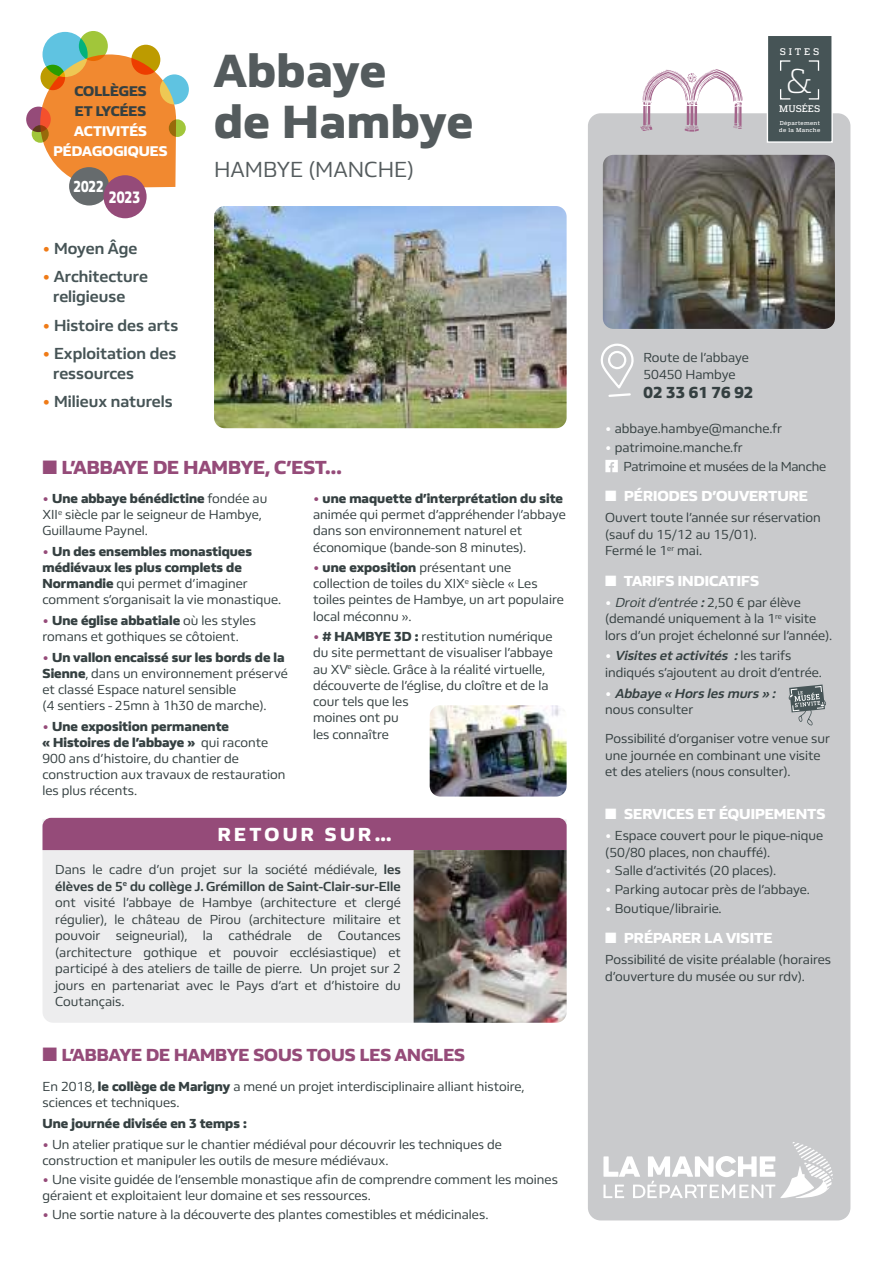
<style>
.page{position:relative;width:893px;height:1263px;background:#fff}
.page>*{position:absolute;margin:0;border:0;box-sizing:border-box;transform-origin:0 0}
.t1{font:800 48px/51px "FS Hackney";letter-spacing:.02em;color:#545b5d}
.t2{font:300 34.35px "Quadon";color:#fff}
.t3{font:22.5px "FS Hackney";color:#545b5d}
.t4{font:800 19.5px "FS Hackney";color:#954b79}
.t5{font:800 19.5px "FS Hackney";letter-spacing:.17em;color:#fff}
.t6{font:800 18px "FS Hackney";color:#954b79}
.t7{font:800 17.1px "FS Hackney";color:#fff;scale:.8 1}
.t8{font:700 16.5px/19.8px "FS Hackney";color:#465456}
.t9{font:800 16.5px "FS Hackney";color:#354041}
.t10{font:800 16.5px "FS Hackney";color:#fff;scale:.8 1}
.t11{font:800 15px "FS Hackney";color:#fff}
.t12{font:800 14.55px/19.8px "FS Hackney";color:#fff;text-align:center}
.t13{font:800 14.55px/19.8px "FS Hackney";color:#354041}
.t14{font:13.5px/16.5px "FS Hackney";color:#354041}
.t15{font:800 13.5px/16.2px "FS Hackney";color:#354041}
.t16{font:13.5px/18.6px "FS Hackney";letter-spacing:-.02em;color:#354041}
.t17{font:italic 700 13.5px/16.5px "FS Hackney";color:#354041}
.t18{font:500 9.6px "Quadon";color:#fff}
.t19{font:500 5.7px/6.8px "Quadon";letter-spacing:.055em;color:#fff}
.s1{color:#ef7b17}
.s2{font-weight:800;color:#954b79}
.s3{font-weight:800}
.s4{color:#954b79}
.s5{font-weight:400}
.s6{font-weight:700}
.s7{color:#fff}
.s8{font-style:italic}
.s9{font-weight:700;font-style:italic}
.s10{font-weight:400;font-style:normal;color:#fff}
.s11{font-weight:400;font-style:normal}
</style>
<div class="page">
<div style="left:588px;top:113px;width:262px;height:1107px;background:#c9cacc;border-radius:13px"></div>
<div style="left:43px;top:850px;width:371px;height:173px;background:#ededee"></div>
<img style="left:603px;top:155px;width:232px;height:174px">
<svg style="left:600px;top:343px;width:34px;height:54px"></svg>
<svg style="left:605px;top:460px;width:13px;height:12px"></svg>
<svg style="left:788px;top:684px;width:38px;height:42px"></svg>
<img style="left:214px;top:206px;width:353px;height:222px">
<div style="left:43px;top:818px;width:524px;height:32px;background:#954b79"></div>
<div style="left:768px;top:36px;width:64px;height:106px;background:#465456"></div>
<svg style="left:780px;top:60px;width:11px;height:11px"></svg>
<svg style="left:808px;top:89px;width:12px;height:11px"></svg>
<svg style="left:808px;top:60px;width:12px;height:11px"></svg>
<svg style="left:780px;top:89px;width:11px;height:11px"></svg>
<div style="left:767px;top:35px;width:66px;height:108px;border:1px solid #fff"></div>
<svg style="left:603px;top:1142px;width:230px;height:56px"></svg>
<svg style="left:640px;top:69px;width:102px;height:63px"></svg>
<svg style="left:40px;top:54px;width:136px;height:134px;background:#f29444"></svg>
<svg style="left:43px;top:32px;width:45px;height:45px"></svg>
<svg style="left:79px;top:31px;width:29px;height:30px"></svg>
<svg style="left:160px;top:74px;width:29px;height:30px"></svg>
<svg style="left:131px;top:45px;width:29px;height:30px"></svg>
<svg style="left:41px;top:65px;width:24px;height:25px"></svg>
<div style="left:69px;top:167px;width:40px;height:38px;background:#666b6d;border-radius:50%"></div>
<svg style="left:26px;top:107px;width:25px;height:25px"></svg>
<svg style="left:32px;top:125px;width:17px;height:18px"></svg>
<svg style="left:169px;top:119px;width:17px;height:18px"></svg>
<div style="left:104px;top:175px;width:43px;height:43px;background:#954b79;border-radius:50%"></div>
<img style="left:430px;top:705px;width:137px;height:91px">
<img style="left:414px;top:850px;width:153px;height:173px">
<p class="t13" style="left:74px;top:81px;width:74px">COLLÈGES<br>ET LYCÉES</p>
<p class="t12" style="left:53px;top:120px;width:116px">ACTIVITÉS<br>PÉDAGOGIQUES</p>
<p class="t10" style="left:73px;top:176px;width:39px">2022</p>
<p class="t7" style="left:109px;top:186px;width:41px">2023</p>
<p class="t8" style="left:43px;top:238px;width:96px"><span class="s1">•</span> Moyen Âge</p>
<p class="t8" style="left:53px;top:266px;width:96px;text-indent:-11px"><span class="s1">•</span> Architecture religieuse</p>
<p class="t8" style="left:43px;top:314px;width:137px"><span class="s1">•</span> Histoire des arts</p>
<p class="t8" style="left:53px;top:343px;width:125px;text-indent:-11px"><span class="s1">•</span> Exploitation des ressources</p>
<p class="t8" style="left:43px;top:391px;width:132px"><span class="s1">•</span> Milieux naturels</p>
<h1 class="t1" style="left:214px;top:44px;width:261px">Abbaye<br>de Hambye</h1>
<h3 class="t3" style="left:214px;top:154px;width:202px">HAMBYE (MANCHE)</h3>
<h3 class="t4" style="left:43px;top:454px;width:301px">■ L’ABBAYE DE HAMBYE, C’EST…</h3>
<p class="t14" style="left:43px;top:490px;width:226px"><span class="s2">•</span> <span class="s3">Une abbaye bénédictine</span> fondée au<br>XII<sup>e</sup> siècle par le seigneur de Hambye,<br>Guillaume Paynel.</p>
<p class="t15" style="left:43px;top:543px;width:240px"><span class="s4">•</span> Un des ensembles monastiques médiévaux les plus complets de Normandie <span class="s5">qui permet d’imaginer comment s’organisait la vie monastique.</span></p>
<p class="t14" style="left:43px;top:612px;width:215px"><span class="s2">•</span> <span class="s3">Une église abbatiale</span> où les styles romans et gothiques se côtoient.</p>
<p class="t14" style="left:43px;top:648px;width:247px"><span class="s2">•</span> <span class="s3">Un vallon encaissé sur les bords de la Sienne</span>, dans un environnement préservé et classé Espace naturel sensible<br>(4 sentiers - 25mn à 1h30 de marche).</p>
<p class="t14" style="left:43px;top:717px;width:245px"><span class="s2">•</span> <span class="s3">Une exposition permanente<br>« Histoires de l’abbaye »</span> qui raconte<br>900 ans d’histoire, du chantier de construction aux travaux de restauration les plus récents.</p>
<p class="t14" style="left:313px;top:490px;width:254px"><span class="s2">•</span> <span class="s3">une maquette d’interprétation du site </span>animée qui permet d’appréhender l’abbaye dans son environnement naturel et économique (bande-son 8 minutes).</p>
<p class="t14" style="left:313px;top:559px;width:252px"><span class="s2">•</span> <span class="s3">une exposition</span> présentant une collection de toiles du XIX<sup>e</sup> siècle « Les toiles peintes de Hambye, un art populaire local méconnu ».</p>
<p class="t14" style="left:313px;top:628px;width:242px"><span class="s2">•</span> <span class="s3"># HAMBYE 3D :</span> restitution numérique du site permettant de visualiser l’abbaye au XV<sup>e</sup> siècle. Grâce à la réalité virtuelle, découverte de l’église, du cloître et de la cour tels que les<br>moines ont pu<br>les connaître</p>
<h3 class="t5" style="left:218px;top:821px;width:175px">RETOUR SUR…</h3>
<p class="t14" style="left:55px;top:861px;width:347px;text-align:justify">Dans le cadre d’un projet sur la société médiévale, <span class="s6">les élèves de 5</span><sup>e</sup> <span class="s6">du collège J. Grémillon de Saint-Clair-sur-Elle </span>ont visité l’abbaye de Hambye (architecture et clergé régulier), le château de Pirou (architecture militaire et pouvoir seigneurial), la cathédrale de Coutances (architecture gothique et pouvoir ecclésiastique) et participé à des ateliers de taille de pierre. Un projet sur 2 jours en partenariat avec le Pays d’art et d’histoire du Coutançais.</p>
<h3 class="t6" style="left:43px;top:1043px;width:424px">■ L’ABBAYE DE HAMBYE SOUS TOUS LES ANGLES</h3>
<p class="t14" style="left:43px;top:1077px;width:483px">En 2018, <span class="s3">le collège de Marigny</span> a mené un projet interdisciplinaire alliant histoire, sciences et techniques.</p>
<p class="t15" style="left:43px;top:1115px;width:206px">Une journée divisée en 3 temps :</p>
<p class="t14" style="left:43px;top:1135px;width:461px"><span class="s2">•</span> Un atelier pratique sur le chantier médiéval pour découvrir les techniques de construction et manipuler les outils de mesure médiévaux.</p>
<p class="t14" style="left:43px;top:1170px;width:517px"><span class="s2">•</span> Une visite guidée de l’ensemble monastique afin de comprendre comment les moines géraient et exploitaient leur domaine et ses ressources.</p>
<p class="t14" style="left:43px;top:1205px;width:447px"><span class="s2">•</span> Une sortie nature à la découverte des plantes comestibles et médicinales.</p>
<p class="t18" style="left:780px;top:46px;width:41px">SITES</p>
<h2 class="t2" style="left:786px;top:61px;width:27px">&amp;</h2>
<p class="t18" style="left:779px;top:103px;width:42px">MUSÉES</p>
<p class="t19" style="left:779px;top:120px;width:42px">Département de la Manche</p>
<p class="t14" style="left:643px;top:349px;width:107px">Route de l’abbaye<br>50450 Hambye</p>
<p class="t9" style="left:643px;top:381px;width:111px">02 33 61 76 92</p>
<p class="t14" style="left:605px;top:420px;width:178px"><span class="s7">•</span> abbaye.hambye@manche.fr</p>
<p class="t16" style="left:623px;top:438px;width:204px;text-indent:-18px"><span class="s7">•</span> patrimoine.manche.fr<br>Patrimoine et musées de la Manche</p>
<p class="t11" style="left:605px;top:486px;width:204px">■ PÉRIODES D’OUVERTURE</p>
<p class="t14" style="left:605px;top:509px;width:217px">Ouvert toute l’année sur réservation (sauf du 15/12 au 15/01).<br>Fermé le 1<sup>er</sup> mai.</p>
<p class="t11" style="left:605px;top:571px;width:155px">■ TARIFS INDICATIFS</p>
<p class="t14" style="left:605px;top:593px;width:228px"><span class="s7">•</span> <span class="s8">Droitd’entrée</span> <span class="s9">:</span>2 , 5 0 € p a r é l ève (demandé uniquement à la 1<sup>re</sup> visite lors d’un projet échelonné sur l’année).</p>
<p class="t14" style="left:605px;top:647px;width:218px"><span class="s7">•</span> <span class="s9">Visitesetactivités :</span>l e s t a r i f s indiqués s’ajoutent au droit d’entrée.</p>
<p class="t17" style="left:605px;top:684px;width:175px"><span class="s10">•</span> Abbaye « Horslesmurs» : <span class="s11">nous consulter</span></p>
<p class="t14" style="left:605px;top:730px;width:226px">Possibilité d’organiser votre venue sur une journée en combinant une visite et des ateliers (nous consulter).</p>
<p class="t11" style="left:605px;top:804px;width:222px">■ SERVICES ET ÉQUIPEMENTS</p>
<p class="t14" style="left:605px;top:827px;width:220px"><span class="s7">•</span> Espace couvert pour le pique-nique (50/80 places, non chauffé).</p>
<p class="t14" style="left:605px;top:862px;width:173px"><span class="s7">•</span> Salle d’activités (20 places).</p>
<p class="t14" style="left:605px;top:880px;width:206px"><span class="s7">•</span> Parking autocar près de l’abbaye.</p>
<p class="t14" style="left:605px;top:899px;width:118px"><span class="s7">•</span> Boutique/librairie.</p>
<p class="t11" style="left:605px;top:928px;width:169px">■ PRÉPARER LA VISITE</p>
<p class="t14" style="left:605px;top:951px;width:227px">Possibilité de visite préalable (horaires d’ouverture du musée ou sur rdv).</p>
</div>
